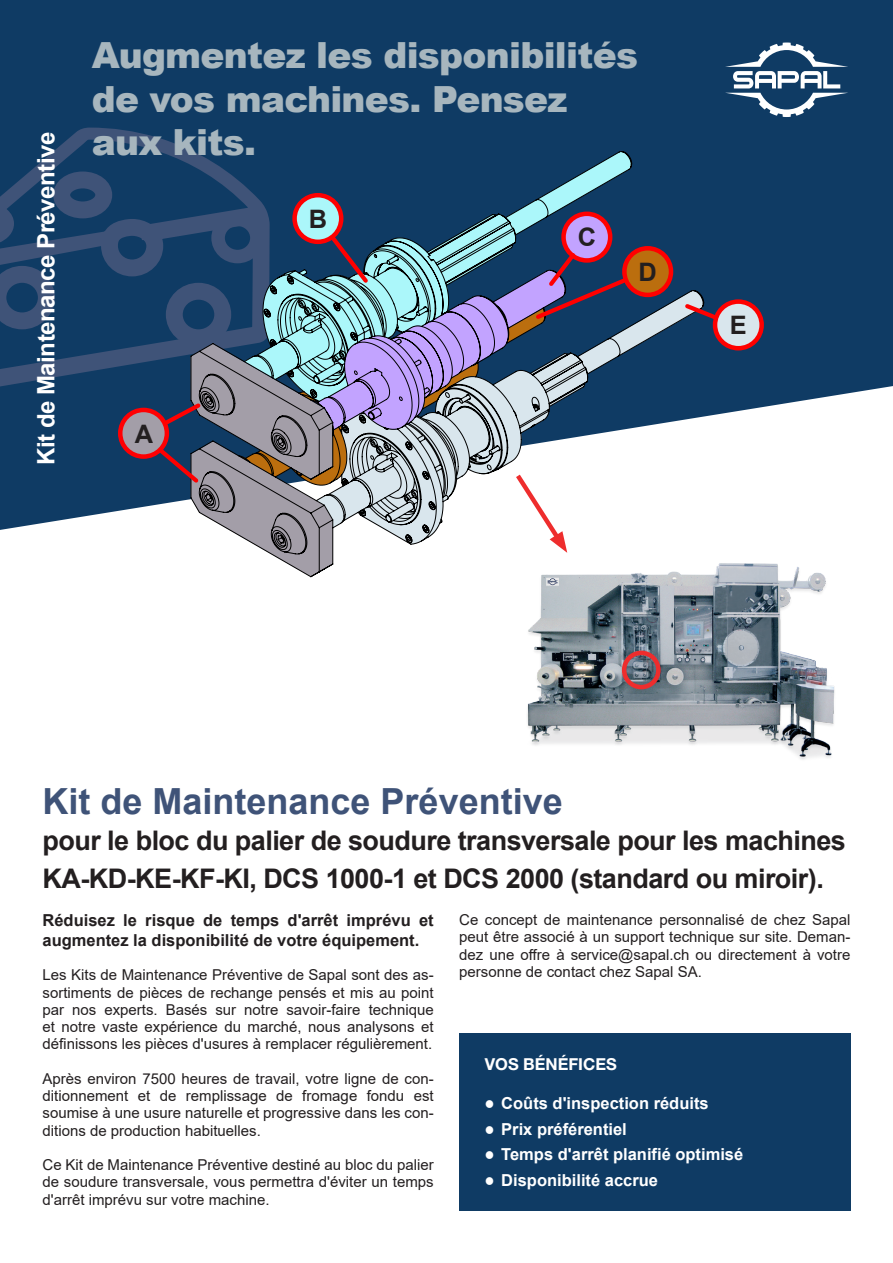
<style>
.page{position:relative;width:893px;height:1263px;background:#fff}
.page>*{position:absolute;margin:0;border:0;box-sizing:border-box;transform-origin:0 0}
.Title_subhead_15pt_1{font:900 36px "Arial";letter-spacing:-.02em;color:#a7b6be}
.t1{font:700 36px "Arial";color:#3f5378}
.t2{font:700 27px/37.5px "Arial";letter-spacing:-.02em;color:#231f20}
.t3{font:700 25.5px "Arial";color:#231f20}
.Title_subhead_15pt_1-2{font:700 24px "Arial";letter-spacing:-.02em;color:#fff}
._15_Corps_Texte{font:700 16.5px "Arial";color:#fff}
.t4{font:700 16.5px/19.5px "Arial";color:#231f20}
.Subhead_9pt_13_606pt{font:700 16.5px "Helvetica Neue";color:#fff}
.t5{font:15px/17.2px "Arial";color:#231f20;text-align:justify}
</style>
<div class="page">
<div style="left:0;top:0;width:893px;height:417px;background:#0f3b64"></div>
<svg style="left:725px;top:43px;width:123px;height:74px"></svg>
<svg style="left:0;top:125px;width:273px;height:405px;background:#1f456c"></svg>
<svg style="left:50px;top:168px;width:65px;height:53px;background:#29486f"></svg>
<img style="left:527px;top:563px;width:308px;height:197px">
<div style="left:459px;top:1033px;width:391px;height:178px;background:#0f3b64"></div>
<svg style="left:190px;top:151px;width:515px;height:427px"></svg>
<svg style="left:295px;top:195px;width:46px;height:47px"></svg>
<div style="left:292px;top:193px;width:51px;height:51px;border:4px solid #f00;border-radius:50%"></div>
<div style="left:715px;top:302px;width:47px;height:46px;background:#d9e6ed;border-radius:50%"></div>
<div style="left:713px;top:299px;width:51px;height:51px;border:4px solid #f00;border-radius:50%"></div>
<div style="left:624px;top:248px;width:47px;height:47px;background:#bb6e0e;border-radius:50%"></div>
<div style="left:622px;top:246px;width:51px;height:51px;border:4px solid #f00;border-radius:50%"></div>
<div style="left:120px;top:410px;width:47px;height:47px;background:#a39ea8;border-radius:50%"></div>
<div style="left:118px;top:408px;width:51px;height:51px;border:4px solid #ff0002;border-radius:50%"></div>
<div style="left:622px;top:651px;width:39px;height:38px;border:4px solid #ee2d2d;border-radius:50%"></div>
<svg style="left:682px;top:301px;width:39px;height:22px"></svg>
<svg style="left:155px;top:210px;width:476px;height:367px"></svg>
<p class="Title_subhead_15pt_1-2" style="left:29px;top:465px;width:335px;rotate:-90deg">Kit de Maintenance Préventive</p>
<p class="Title_subhead_15pt_1" style="left:92px;top:29px;width:548px">Augmentez les disponibilités</p>
<p class="Title_subhead_15pt_1" style="left:92px;top:73px;width:477px">de vos machines. Pensez</p>
<p class="Title_subhead_15pt_1" style="left:92px;top:116px;width:166px">aux kits.</p>
<p class="t3" style="left:135px;top:416px;width:20px">A</p>
<p class="t3" style="left:309px;top:201px;width:20px">B</p>
<p class="t3" style="left:578px;top:219px;width:20px">C</p>
<p class="t3" style="left:639px;top:254px;width:20px">D</p>
<p class="t3" style="left:730px;top:307px;width:18px">E</p>
<p class="t1" style="left:43px;top:776px;width:522px">Kit de Maintenance Préventive</p>
<p class="t2" style="left:43px;top:822px;width:805px">pour le bloc du palier de soudure transversale pour les machines<br>KA-KD-KE-KF-KI, DCS 1000-1 et DCS 2000 (standard ou miroir).</p>
<p class="t4" style="left:43px;top:911px;width:393px">Réduisez le risque de temps d'arrêt imprévu et augmentez la disponibilité de votre équipement.</p>
<p class="t5" style="left:43px;top:966px;width:393px">Les Kits de Maintenance Préventive de Sapal sont des as&shy;sortiments de pièces de rechange pensés et mis au point par nos experts. Basés sur notre savoir-faire technique et notre vaste expérience du marché, nous analysons et définissons les pièces d'usures à remplacer régulièrement.</p>
<p class="t5" style="left:43px;top:1070px;width:393px">Après environ 7500 heures de travail, votre ligne de con&shy;ditionnement et de remplissage de fromage fondu est soumise à une usure naturelle et progressive dans les con&shy;ditions de production habituelles.</p>
<p class="t5" style="left:43px;top:1156px;width:393px">Ce Kit de Maintenance Préventive destiné au bloc du palier de soudure transversale, vous permettra d'éviter un temps d'arrêt imprévu sur votre machine.</p>
<p class="t5" style="left:459px;top:911px;width:393px">Ce concept de maintenance personnalisé de chez Sapal peut être associé à un support technique sur site. Deman&shy;dez une offre à service@sapal.ch ou directement à votre personne de contact chez Sapal SA.</p>
<p class="Subhead_9pt_13_606pt" style="left:485px;top:1054px;width:134px">VOS BÉNÉFICES</p>
<p class="_15_Corps_Texte" style="left:485px;top:1092px;width:225px">● Coûts d'inspection réduits</p>
<p class="_15_Corps_Texte" style="left:485px;top:1117px;width:144px">● Prix préférentiel</p>
<p class="_15_Corps_Texte" style="left:485px;top:1143px;width:260px">● Temps d'arrêt planifié optimisé</p>
<p class="_15_Corps_Texte" style="left:485px;top:1168px;width:175px">● Disponibilité accrue</p>
</div>
